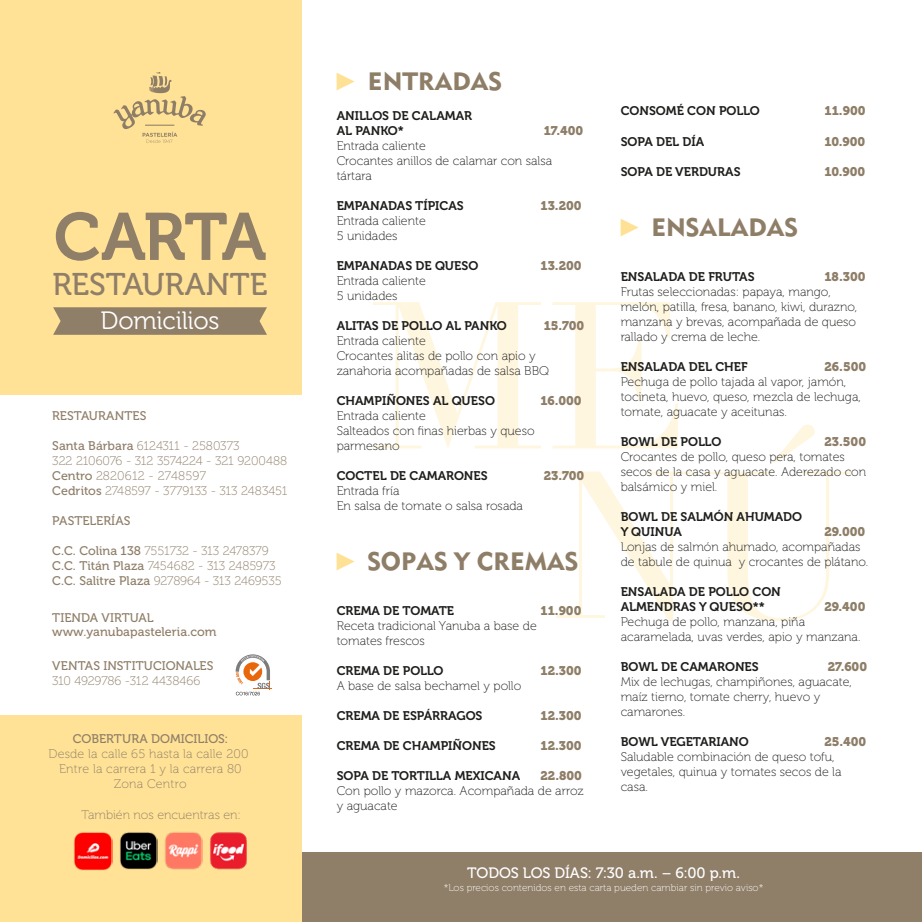
<style>
.page{position:relative;width:922px;height:922px;background:#fff}
.page>*{position:absolute;margin:0;border:0;box-sizing:border-box;transform-origin:0 0}
.t1{font:66.5px "Museo 700";letter-spacing:-.03em;color:#8f7e68}
.t2{font:31.25px "Museo 500";color:#8f7e68}
.t3{font:25px "GP Metro Regular 2";color:#8f7e67}
.t4{font:25px "Museo 300";letter-spacing:-.01em;color:#fff}
.t5{font:15px "Museo 500";letter-spacing:-.015em;color:#fff}
.t6{font:12.5px/15px "Museo 100";color:#1d1d1b}
.t7{font:12.5px/15px "Museo 100";letter-spacing:.005em;color:#8f7e68;text-align:center}
.t8{font:12.5px/15px "Museo 700";color:#1d1d1b}
.t9{font:12.5px/13.8px "Museo 500";color:#8f7e68}
.t10{font:12.5px "Museo 900";color:#8e7e68}
.t11{font:10px "Museo 100";color:#fff}
.s1{font-family:"Museo 500"}
.s2{font-family:"Arial Narrow";color:#ffe195}
</style>
<div class="page">
<div style="left:2px;top:852px;width:919px;height:69px;background:#8f7e68"></div>
<svg style="left:373px;top:302px;width:168px;height:146px"></svg>
<svg style="left:552px;top:302px;width:125px;height:146px"></svg>
<svg style="left:556px;top:471px;width:139px;height:149px"></svg>
<svg style="left:704px;top:424px;width:147px;height:197px"></svg>
<div style="left:1px;top:1px;width:300px;height:920px;background:#ffe296"></div>
<div style="left:0;top:395px;width:301px;height:319px;background:#fff"></div>
<svg style="left:235px;top:654px;width:37px;height:41px"></svg>
<svg style="left:53px;top:307px;width:214px;height:28px;background:#94836a"></svg>
<svg style="left:113px;top:72px;width:93px;height:71px"></svg>
<h1 class="t1" style="left:54px;top:200px;width:214px">CARTA</h1>
<h2 class="t2" style="left:53px;top:267px;width:216px">RESTAURANTE</h2>
<h3 class="t4" style="left:101px;top:307px;width:120px">Domicilios</h3>
<p class="t9" style="left:52px;top:409px;width:96px">RESTAURANTES</p>
<p class="t7" style="left:52px;top:438px;width:236px;text-align:left"><span class="s1">Santa Bárbara</span> 6124311 - 2580373<br>322 2106076 - 312 3574224 - 321 9200488<br><span class="s1">Centro</span> 2820612 - 2748597<br><span class="s1">Cedritos</span> 2748597 - 3779133 - 313 2483451</p>
<p class="t9" style="left:52px;top:514px;width:80px">PASTELERÍAS</p>
<p class="t7" style="left:52px;top:543px;width:231px;text-align:left"><span class="s1">C.C. Colina 138</span> 7551732 - 313 2478379<br><span class="s1">C.C. Titán Plaza</span> 7454682 - 313 2485973<br><span class="s1">C.C. Salitre Plaza</span> 9278964 - 313 2469535</p>
<p class="t9" style="left:52px;top:611px;width:166px">TIENDA VIRTUAL www.yanubapasteleria.com</p>
<p class="t9" style="left:52px;top:659px;width:163px">VENTAS INSTITUCIONALES</p>
<p class="t7" style="left:52px;top:673px;width:150px">310 4929786 -312 4438466</p>
<p class="t7" style="left:110px;top:469px;width:34px">464 9</p>
<p class="t7" style="left:144px;top:544px;width:129px">9278964 - 313 2478379</p>
<p class="t7" style="left:187px;top:574px;width:8px">2</p>
<p class="t9" style="left:52px;top:604px;width:103px">TIENDA VIRTUAL</p>
<p class="t7" style="left:52px;top:619px;width:213px">Realiza tu pedido de tortas y ponqués</p>
<p class="t9" style="left:52px;top:664px;width:163px">VENTAS INSTITUCIONALES</p>
<p class="t7" style="left:52px;top:679px;width:150px">310 4929786 -312 4438466</p>
<p class="t9" style="left:73px;top:731px;width:157px">COBERTURA DOMICILIOS:</p>
<p class="t7" style="left:49px;top:746px;width:201px">Desde la calle 65 hasta la calle 200<br>Entre la carrera 1 y la carrera 80<br>Zona Centro</p>
<p class="t9" style="left:86px;top:732px;width:157px">COBERTURA DOM CILIOS:</p>
<p class="t7" style="left:62px;top:749px;width:201px">Desde la calle 65 hasta la calle 200 entre la carrera 1 y la carrera 80</p>
<p class="t7" style="left:82px;top:806px;width:161px">También nos encuentras en:</p>
<p class="t7" style="left:84px;top:806px;width:161px">También nos encuentras en:</p>
<h3 class="t3" style="left:336px;top:65px;width:167px"><span class="s2">►</span> ENTRADAS</h3>
<p class="t8" style="left:336px;top:108px;width:137px">ANILLOS DE CALAMAR<br>AL PANKO*</p>
<p class="t10" style="left:543px;top:123px;width:41px">17.400</p>
<p class="t6" style="left:336px;top:138px;width:217px">Entrada caliente<br>Crocantes anillos de calamar con salsa tártara</p>
<p class="t8" style="left:336px;top:198px;width:128px">EMPANADAS TÍPICAS</p>
<p class="t10" style="left:540px;top:198px;width:43px">13.200</p>
<p class="t6" style="left:336px;top:213px;width:91px">Entrada caliente<br>5 unidades</p>
<p class="t8" style="left:336px;top:258px;width:143px">EMPANADAS DE QUESO</p>
<p class="t10" style="left:540px;top:258px;width:43px">13.200</p>
<p class="t6" style="left:336px;top:273px;width:91px">Entrada caliente<br>5 unidades</p>
<p class="t8" style="left:336px;top:318px;width:172px">ALITAS DE POLLO AL PANKO</p>
<p class="t10" style="left:543px;top:318px;width:42px">15.700</p>
<p class="t6" style="left:336px;top:333px;width:214px">Entrada caliente<br>Crocantes alitas de pollo con apio y zanahoria acompañadas de salsa BBQ</p>
<p class="t8" style="left:336px;top:393px;width:160px">CHAMPIÑONES AL QUESO</p>
<p class="t10" style="left:540px;top:393px;width:43px">16.000</p>
<p class="t6" style="left:336px;top:408px;width:199px">Entrada caliente<br>Salteados con finas hierbas y queso parmesano</p>
<p class="t8" style="left:336px;top:468px;width:152px">COCTEL DE CAMARONES</p>
<p class="t10" style="left:543px;top:468px;width:42px">23.700</p>
<p class="t6" style="left:336px;top:483px;width:188px">Entrada fría<br>En salsa de tomate o salsa rosada</p>
<h3 class="t3" style="left:336px;top:545px;width:243px"><span class="s2">►</span> SOPAS Y CREMAS</h3>
<p class="t8" style="left:336px;top:603px;width:119px">CREMA DE TOMATE</p>
<p class="t10" style="left:540px;top:603px;width:42px">11.900</p>
<p class="t6" style="left:336px;top:618px;width:201px">Receta tradicional Yanuba a base de tomates frescos</p>
<p class="t8" style="left:336px;top:663px;width:108px">CREMA DE POLLO</p>
<p class="t10" style="left:540px;top:663px;width:43px">12.300</p>
<p class="t6" style="left:336px;top:678px;width:186px">A base de salsa bechamel y pollo</p>
<p class="t8" style="left:336px;top:708px;width:147px">CREMA DE ESPÁRRAGOS</p>
<p class="t10" style="left:540px;top:708px;width:43px">12.300</p>
<p class="t8" style="left:336px;top:738px;width:161px">CREMA DE CHAMPIÑONES</p>
<p class="t10" style="left:540px;top:738px;width:43px">12.300</p>
<p class="t8" style="left:336px;top:768px;width:185px">SOPA DE TORTILLA MEXICANA</p>
<p class="t10" style="left:540px;top:768px;width:43px">22.800</p>
<p class="t6" style="left:336px;top:783px;width:248px">Con pollo y mazorca. Acompañada de arroz y aguacate</p>
<p class="t8" style="left:620px;top:104px;width:140px">CONSOMÉ CON POLLO</p>
<p class="t10" style="left:824px;top:104px;width:43px">11.900</p>
<p class="t8" style="left:620px;top:134px;width:85px">SOPA DEL DÍA</p>
<p class="t10" style="left:824px;top:134px;width:42px">10.900</p>
<p class="t8" style="left:620px;top:164px;width:121px">SOPA DE VERDURAS</p>
<p class="t10" style="left:824px;top:164px;width:42px">10.900</p>
<h3 class="t3" style="left:620px;top:211px;width:179px"><span class="s2">►</span> ENSALADAS</h3>
<p class="t8" style="left:620px;top:269px;width:135px">ENSALADA DE FRUTAS</p>
<p class="t10" style="left:824px;top:269px;width:43px">18.300</p>
<p class="t6" style="left:620px;top:284px;width:238px">Frutas seleccionadas: papaya, mango, melón, patilla, fresa, banano, kiwi, durazno, manzana y brevas, acompañada de queso rallado y crema de leche.</p>
<p class="t8" style="left:620px;top:359px;width:128px">ENSALADA DEL CHEF</p>
<p class="t10" style="left:824px;top:359px;width:43px">26.500</p>
<p class="t6" style="left:620px;top:374px;width:241px">Pechuga de pollo tajada al vapor, jamón, tocineta, huevo, queso, mezcla de lechuga, tomate, aguacate y aceitunas.</p>
<p class="t8" style="left:620px;top:434px;width:102px">BOWL DE POLLO</p>
<p class="t10" style="left:824px;top:434px;width:43px">23.500</p>
<p class="t6" style="left:620px;top:449px;width:247px">Crocantes de pollo, queso pera, tomates secos de la casa y aguacate. Aderezado con balsámico y miel.</p>
<p class="t8" style="left:620px;top:509px;width:183px">BOWL DE SALMÓN AHUMADO<br>Y QUINUA</p>
<p class="t10" style="left:824px;top:524px;width:42px">29.000</p>
<p class="t6" style="left:620px;top:539px;width:249px">Lonjas de salmón ahumado, acompañadas de tabule de quinua y crocantes de plátano.</p>
<p class="t8" style="left:620px;top:584px;width:162px">ENSALADA DE POLLO CON<br>ALMENDRAS Y QUESO**</p>
<p class="t10" style="left:824px;top:599px;width:42px">29.400</p>
<p class="t6" style="left:620px;top:614px;width:241px">Pechuga de pollo, manzana, piña acaramelada, uvas verdes, apio y manzana.</p>
<p class="t8" style="left:620px;top:659px;width:139px">BOWL DE CAMARONES</p>
<p class="t10" style="left:827px;top:659px;width:41px">27.600</p>
<p class="t6" style="left:620px;top:674px;width:233px">Mix de lechugas, champiñones, aguacate, maíz tierno, tomate cherry, huevo y camarones.</p>
<p class="t8" style="left:620px;top:734px;width:129px">BOWL VEGETARIANO</p>
<p class="t10" style="left:824px;top:734px;width:43px">25.400</p>
<p class="t6" style="left:620px;top:749px;width:222px">Saludable combinación de queso tofu, vegetales, quinua y tomates secos de la casa.</p>
<p class="t5" style="left:467px;top:864px;width:274px">TODOS LOS DÍAS: 7:30 a.m. – 6:00 p.m.</p>
<p class="t11" style="left:443px;top:882px;width:321px">*Los precios contenidos en esta carta pueden cambiar sin previo aviso*</p>
</div>
